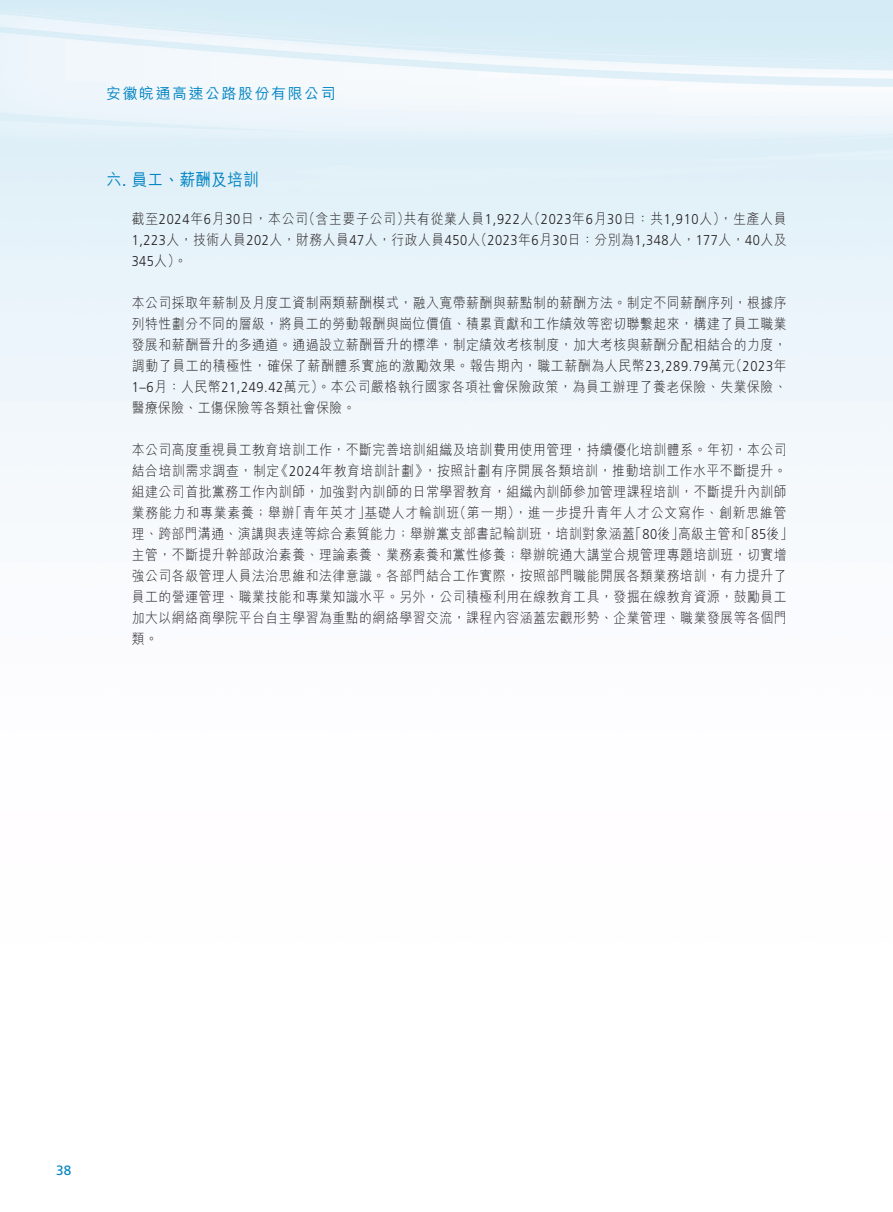
<style>
.page{position:relative;width:893px;height:1212px;background:#fff}
.page>*{position:absolute;margin:0;border:0;box-sizing:border-box;transform-origin:0 0}
.t1{font:500 17.25px "M Hei HK";letter-spacing:.03em;color:#0084c2;scale:.9 1}
.t2{font:500 15px "M Hei HK";letter-spacing:.1em;color:#0084c2}
.t3{font:300 14.25px/21px "M Hei HK";letter-spacing:.045em;color:#231f20;scale:.9 1}
.t4{font:300 14.25px "Frutiger LT Std";color:#231f20;scale:.9 1}
.t5{font:13.5px "Frutiger LT Std";color:#0084c2}
.s1{font-family:"Frutiger LT Std";font-weight:400}
.s2{font-family:"Frutiger LT Std"}
.s3{font-family:"M Hei HK"}
</style>
<div class="page">
<p class="t2" style="left:106px;top:83px;width:231px">安徽皖通高速公路股份有限公司</p>
<p class="t1" style="left:106px;top:167px;width:171px">六<span class="s1">.</span> 員工、薪酬及培訓</p>
<p class="t3" style="left:132px;top:207px;width:729px">截至<span class="s2">2024</span>年<span class="s2">6</span>月<span class="s2">30</span>日，本公司（含主要子公司）共有從業人員<span class="s2">1,922</span>人（<span class="s2">2023</span>年<span class="s2">6</span>月<span class="s2">30</span>日：共<span class="s2">1,910</span>人），生產人員<br><span class="s2">1,223</span>人，技術人員<span class="s2">202</span>人，財務人員<span class="s2">47</span>人，行政人員<span class="s2">450</span>人（<span class="s2">2023</span>年<span class="s2">6</span>月<span class="s2">30</span>日：分別為<span class="s2">1,348</span>人，<span class="s2">177</span>人，<span class="s2">40</span>人及</p>
<p class="t4" style="left:132px;top:253px;width:63px">345<span class="s3">人）。</span></p>
<p class="t3" style="left:132px;top:291px;width:729px;text-align:justify">本公司採取年薪制及月度工資制兩類薪酬模式，融入寬帶薪酬與薪點制的薪酬方法。制定不同薪酬序列，根據序列特性劃分不同的層級，將員工的勞動報酬與崗位價值、積累貢獻和工作績效等密切聯繫起來，構建了員工職業發展和薪酬晉升的多通道。通過設立薪酬晉升的標準，制定績效考核制度，加大考核與薪酬分配相結合的力度，調動了員工的積極性，確保了薪酬體系實施的激勵效果。報告期內，職工薪酬為人民幣<span class="s2">23,289.79</span>萬元（<span class="s2">2023</span>年<span class="s2">1–6</span>月：人民幣<span class="s2">21,249.42</span>萬元）。本公司嚴格執行國家各項社會保險政策，為員工辦理了養老保險、失業保險、醫療保險、工傷保險等各類社會保險。</p>
<p class="t3" style="left:132px;top:438px;width:736px">本公司高度重視員工教育培訓工作，不斷完善培訓組織及培訓費用使用管理，持續優化培訓體系。年初，本公司結合培訓需求調查，制定《<span class="s2">2024</span>年教育培訓計劃》，按照計劃有序開展各類培訓，推動培訓工作水平不斷提升。組建公司首批黨務工作內訓師，加強對內訓師的日常學習教育，組織內訓師參加管理課程培訓，不斷提升內訓師業務能力和專業素養；舉辦「青年英才」基礎人才輪訓班（第一期），進一步提升青年人才公文寫作、創新思維管理、跨部門溝通、演講與表達等綜合素質能力；舉辦黨支部書記輪訓班，培訓對象涵蓋「<span class="s2">80</span>後」高級主管和「<span class="s2">85</span>後」主管，不斷提升幹部政治素養、理論素養、業務素養和黨性修養；舉辦皖通大講堂合規管理專題培訓班，切實增強公司各級管理人員法治思維和法律意識。各部門結合工作實際，按照部門職能開展各類業務培訓，有力提升了員工的營運管理、職業技能和專業知識水平。另外，公司積極利用在線教育工具，發掘在線教育資源，鼓勵員工加大以網絡商學院平台自主學習為重點的網絡學習交流，課程內容涵蓋宏觀形勢、企業管理、職業發展等各個門類。</p>
<p class="t5" style="left:56px;top:1163px;width:17px">38</p>
</div>
